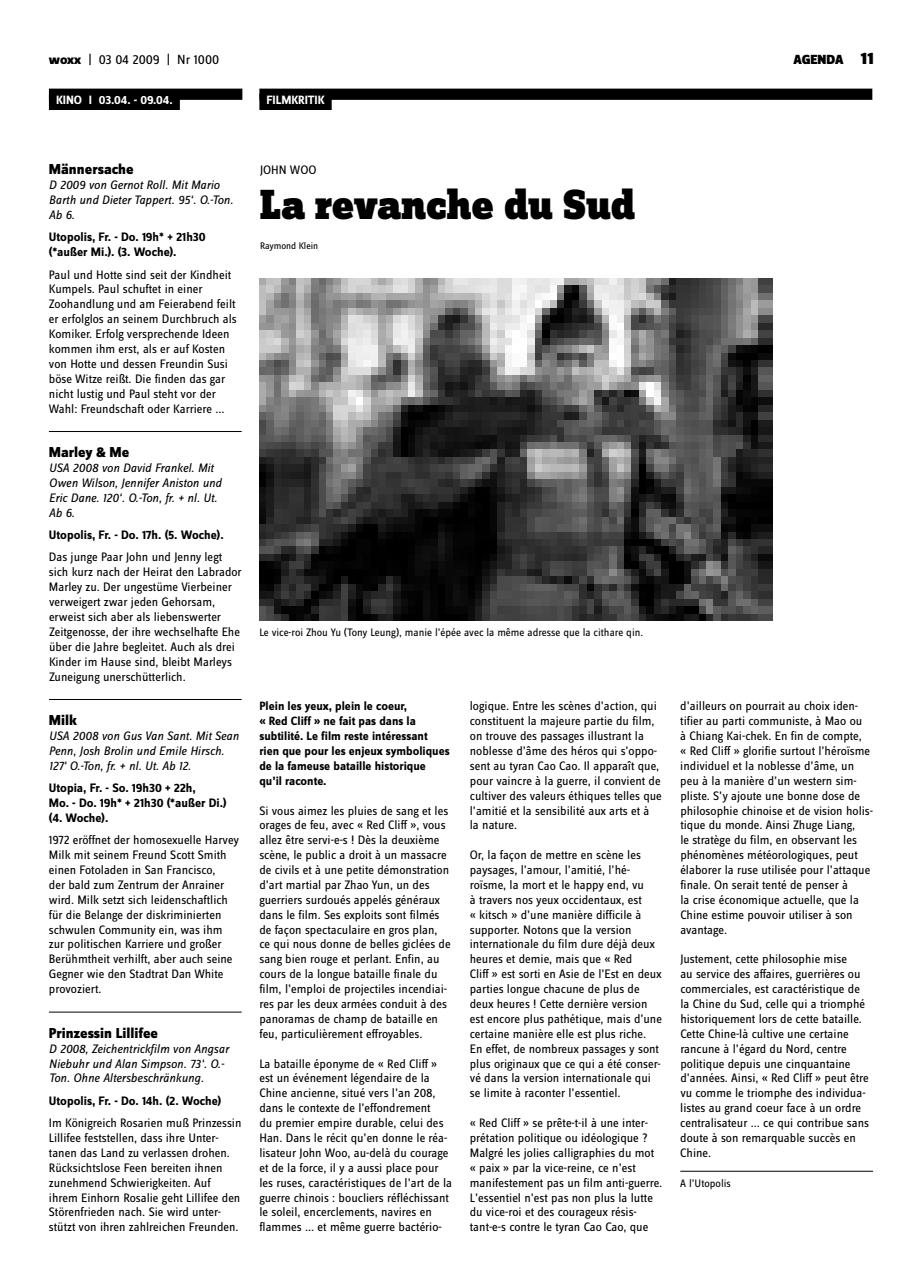
<style>
.page{position:relative;width:922px;height:1276px;background:#fff}
.page>*{position:absolute;margin:0;border:0;box-sizing:border-box;transform-origin:0 0}
.t1{font:900 43.75px "Zine Slab Dis";letter-spacing:-.01em;color:#000}
.t2{font:800 15px "Zine Sans Dis";color:#000}
.t3{font:13.75px "Zine Sans Dis";color:#000}
.t4{font:900 13.75px "Zine Sans Dis";color:#000}
.t5{font:12.75px/14.9px "Zine Sans Dis";color:#000}
.t6{font:italic 12.75px/14.9px "Zine Sans Dis";color:#000}
.t7{font:700 12.75px/14.9px "Zine Sans Dis";color:#000}
.t8{font:700 12.5px/14.9px "Zine Sans Dis";color:#000}
.t9{font:700 12.5px "Zine Sans Dis";letter-spacing:-.01em;color:#fff}
.t10{font:11.25px "Zine Sans Dis";color:#000}
.t11{font:10px "Zine Sans Dis";color:#000}
.s1{font-weight:800}
.s2{font-size:17.5px}
</style>
<div class="page">
<hr style="left:49px;top:431px;width:192px;height:1px;background:#000">
<hr style="left:49px;top:699px;width:192px;height:1px;background:#000">
<hr style="left:49px;top:1012px;width:192px;height:1px;background:#000">
<div style="left:49px;top:89px;width:193px;height:11px;background:#000"></div>
<div style="left:49px;top:94px;width:131px;height:16px;background:#000"></div>
<div style="left:259px;top:89px;width:613px;height:11px;background:#000"></div>
<div style="left:259px;top:94px;width:72px;height:16px;background:#000"></div>
<hr style="left:680px;top:1171px;width:192px;height:1px;background:#000">
<img style="left:259px;top:279px;width:513px;height:342px">
<p class="t3" style="left:49px;top:53px;width:172px"><span class="s1">woxx</span> | 03 04 2009 | Nr 1000</p>
<p class="t4" style="left:793px;top:53px;width:82px">AGENDA <span class="s2">11</span></p>
<p class="t9" style="left:56px;top:93px;width:118px">KINO I 03.04. - 09.04.</p>
<p class="t9" style="left:266px;top:93px;width:60px">FILMKRITIK</p>
<p class="t2" style="left:49px;top:161px;width:86px">Männersache</p>
<p class="t6" style="left:49px;top:178px;width:186px">D 2009 von Gernot Roll. Mit Mario<br>Barth und Dieter Tappert. 95‘. O.-Ton.<br>Ab 6.</p>
<p class="t7" style="left:49px;top:230px;width:158px">Utopolis, Fr. - Do. 19h* + 21h30 (*außer Mi.). (3. Woche).</p>
<p class="t5" style="left:49px;top:268px;width:189px">Paul und Hotte sind seit der Kindheit Kumpels. Paul schuftet in einer Zoohandlung und am Feierabend feilt er erfolglos an seinem Durchbruch als Komiker. Erfolg versprechende Ideen kommen ihm erst, als er auf Kosten von Hotte und dessen Freundin Susi böse Witze reißt. Die finden das gar nicht lustig und Paul steht vor der Wahl: Freundschaft oder Karriere ...</p>
<p class="t2" style="left:49px;top:444px;width:82px">Marley &amp; Me</p>
<p class="t6" style="left:49px;top:460px;width:174px">USA 2008 von David Frankel. Mit<br>Owen Wilson, Jennifer Aniston und<br>Eric Dane. 120‘. O.-Ton, fr. + nl. Ut.<br>Ab 6.</p>
<p class="t7" style="left:49px;top:528px;width:176px">Utopolis, Fr. - Do. 17h. (5. Woche).</p>
<p class="t5" style="left:49px;top:550px;width:194px">Das junge Paar John und Jenny legt sich kurz nach der Heirat den Labrador Marley zu. Der ungestüme Vierbeiner verweigert zwar jeden Gehorsam, erweist sich aber als liebenswerter Zeitgenosse, der ihre wechselhafte Ehe über die Jahre begleitet. Auch als drei Kinder im Hause sind, bleibt Marleys Zuneigung unerschütterlich.</p>
<p class="t2" style="left:49px;top:712px;width:30px">Milk</p>
<p class="t6" style="left:49px;top:728px;width:191px">USA 2008 von Gus Van Sant. Mit Sean<br>Penn, Josh Brolin und Emile Hirsch.<br>127‘ O.-Ton, fr. + nl. Ut. Ab 12.</p>
<p class="t7" style="left:49px;top:781px;width:179px">Utopia, Fr. - So. 19h30 + 22h,<br>Mo. - Do. 19h* + 21h30 (*außer Di.) (4. Woche).</p>
<p class="t5" style="left:49px;top:833px;width:192px">1972 eröffnet der homosexuelle Harvey Milk mit seinem Freund Scott Smith einen Fotoladen in San Francisco,<br>der bald zum Zentrum der Anrainer wird. Milk setzt sich leidenschaftlich für die Belange der diskriminierten schwulen Community ein, was ihm zur politischen Karriere und großer Berühmtheit verhilft, aber auch seine Gegner wie den Stadtrat Dan White provoziert.</p>
<p class="t2" style="left:49px;top:1025px;width:111px">Prinzessin Lillifee</p>
<p class="t6" style="left:49px;top:1041px;width:181px">D 2008, Zeichentrickfilm von Angsar<br>Niebuhr und Alan Simpson. 73‘. O.-<br>Ton. Ohne Altersbeschränkung.</p>
<p class="t7" style="left:49px;top:1094px;width:174px">Utopolis, Fr. - Do. 14h. (2. Woche)</p>
<p class="t5" style="left:49px;top:1116px;width:194px">Im Königreich Rosarien muß Prinzessin Lillifee feststellen, dass ihre Unter&shy;tanen das Land zu verlassen drohen.<br>Rücksichtslose Feen bereiten ihnen zunehmend Schwierigkeiten. Auf ihrem Einhorn Rosalie geht Lillifee den Störenfrieden nach. Sie wird unter&shy;stützt von ihren zahlreichen Freunden.</p>
<p class="t5" style="left:260px;top:163px;width:58px">JOHN WOO</p>
<h1 class="t1" style="left:260px;top:181px;width:376px">La revanche du Sud</h1>
<p class="t11" style="left:260px;top:240px;width:60px">Raymond Klein</p>
<p class="t10" style="left:259px;top:626px;width:385px">Le vice-roi Zhou Yu (Tony Leung), manie l’épée avec la même adresse que la cithare qin.</p>
<p class="t8" style="left:259px;top:699px;width:192px">Plein les yeux, plein le coeur,<br>« Red Cliff » ne fait pas dans la subtilité. Le film reste intéressant rien que pour les enjeux symboliques de la fameuse bataille historique qu’il raconte.</p>
<p class="t5" style="left:259px;top:803px;width:193px">Si vous aimez les pluies de sang et les orages de feu, avec « Red Cliff », vous allez être servi-e-s ! Dès la deuxième scène, le public a droit à un massacre de civils et à une petite démonstration d’art martial par Zhao Yun, un des guerriers surdoués appelés généraux dans le film. Ses exploits sont filmés de façon spectaculaire en gros plan, ce qui nous donne de belles giclées de sang bien rouge et perlant. Enfin, au cours de la longue bataille finale du film, l’emploi de projectiles incendiai&shy;res par les deux armées conduit à des panoramas de champ de bataille en feu, particulièrement effroyables.</p>
<p class="t5" style="left:259px;top:1056px;width:194px">La bataille éponyme de « Red Cliff » est un événement légendaire de la Chine ancienne, situé vers l’an 208, dans le contexte de l’effondrement<br>du premier empire durable, celui des Han. Dans le récit qu’en donne le réa&shy;lisateur John Woo, au-delà du courage et de la force, il y a aussi place pour les ruses, caractéristiques de l’art de la guerre chinois : boucliers réfléchissant le soleil, encerclements, navires en flammes ... et même guerre bactério-</p>
<p class="t5" style="left:469px;top:699px;width:193px">logique. Entre les scènes d’action, qui constituent la majeure partie du film, on trouve des passages illustrant la noblesse d’âme des héros qui s’oppo&shy;sent au tyran Cao Cao. Il apparaît que, pour vaincre à la guerre, il convient de cultiver des valeurs éthiques telles que l’amitié et la sensibilité aux arts et à<br>la nature.</p>
<p class="t5" style="left:469px;top:848px;width:194px">Or, la façon de mettre en scène les paysages, l’amour, l’amitié, l’hé&shy;roïsme, la mort et le happy end, vu<br>à travers nos yeux occidentaux, est<br>« kitsch » d’une manière difficile à supporter. Notons que la version internationale du film dure déjà deux heures et demie, mais que « Red<br>Cliff » est sorti en Asie de l’Est en deux parties longue chacune de plus de deux heures ! Cette dernière version est encore plus pathétique, mais d’une certaine manière elle est plus riche.<br>En effet, de nombreux passages y sont plus originaux que ce qui a été conser&shy;vé dans la version internationale qui se limite à raconter l’essentiel.</p>
<p class="t5" style="left:469px;top:1116px;width:194px">« Red Cliff » se prête-t-il à une inter&shy;prétation politique ou idéologique ?<br>Malgré les jolies calligraphies du mot « paix » par la vice-reine, ce n’est manifestement pas un film anti-guerre.<br>L’essentiel n’est pas non plus la lutte du vice-roi et des courageux résis&shy;tant-e-s contre le tyran Cao Cao, que</p>
<p class="t5" style="left:680px;top:699px;width:194px">d’ailleurs on pourrait au choix iden&shy;tifier au parti communiste, à Mao ou<br>à Chiang Kai-chek. En fin de compte,<br>« Red Cliff » glorifie surtout l’héroïsme individuel et la noblesse d’âme, un peu à la manière d’un western sim&shy;pliste. S’y ajoute une bonne dose de philosophie chinoise et de vision holis&shy;tique du monde. Ainsi Zhuge Liang,<br>le stratège du film, en observant les phénomènes météorologiques, peut élaborer la ruse utilisée pour l’attaque finale. On serait tenté de penser à<br>la crise économique actuelle, que la Chine estime pouvoir utiliser à son avantage.</p>
<p class="t5" style="left:680px;top:952px;width:190px">Justement, cette philosophie mise<br>au service des affaires, guerrières ou commerciales, est caractéristique de la Chine du Sud, celle qui a triomphé historiquement lors de cette bataille.<br>Cette Chine-là cultive une certaine rancune à l’égard du Nord, centre politique depuis une cinquantaine d’années. Ainsi, « Red Cliff » peut être vu comme le triomphe des individua&shy;listes au grand coeur face à un ordre centralisateur ... ce qui contribue sans doute à son remarquable succès en Chine.</p>
<p class="t10" style="left:680px;top:1177px;width:52px">A l’Utopolis</p>
</div>
